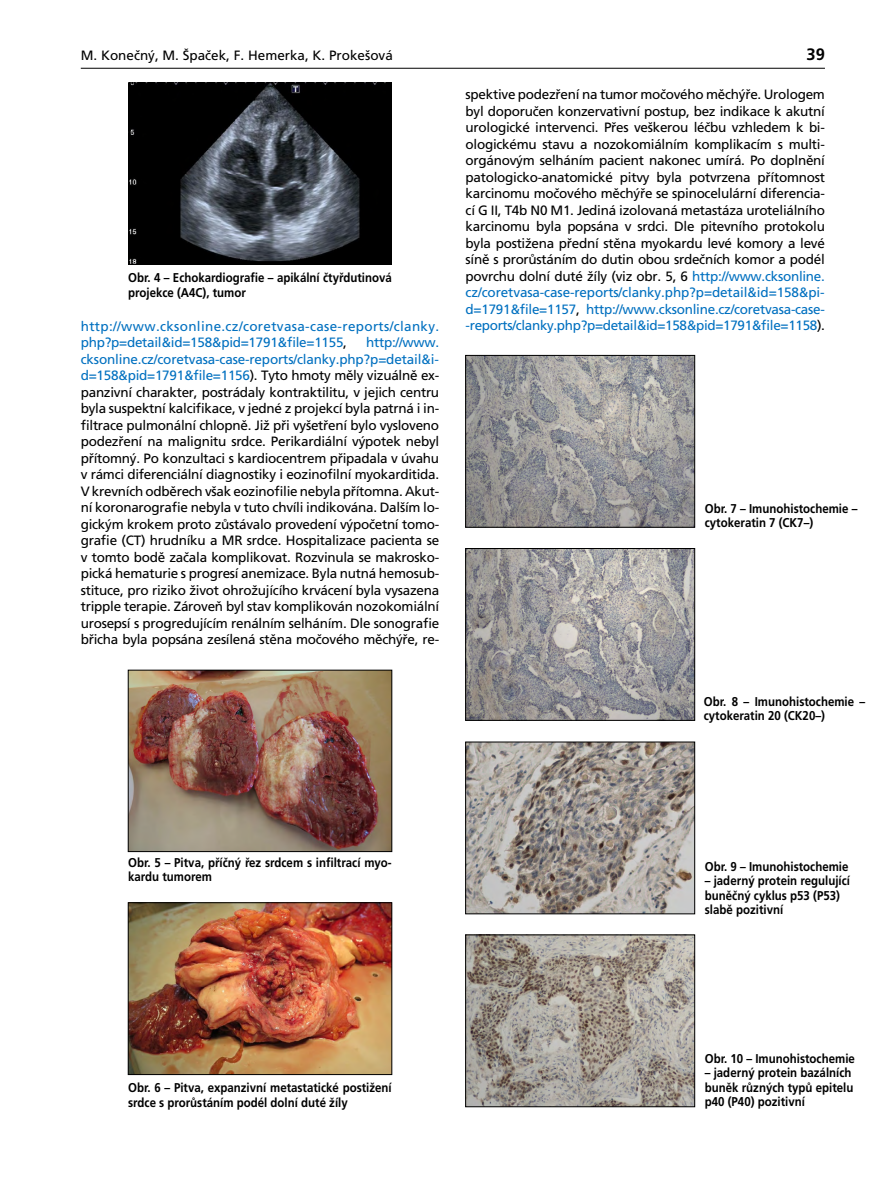
<style>
.page{position:relative;width:893px;height:1191px;background:#fff}
.page>*{position:absolute;margin:0;border:0;box-sizing:border-box;transform-origin:0 0}
.t1{font:700 16.5px "Frutiger CE";color:#000}
.t2{font:13.5px/16.5px "Frutiger CE";letter-spacing:-.02em;color:#000;text-align:justify}
.t3{font:13.5px/16.5px "Frutiger CE";color:#0070c0}
.t4{font:13.5px "Frutiger CE";color:#000}
.t5{font:700 12.75px/14.2px "Frutiger CE";color:#000;scale:.9 1}
.s1{color:#000}
.s2{color:#0070c0}
</style>
<div class="page">
<hr style="left:81px;top:68px;width:744px;height:1px;background:#000">
<img style="left:130px;top:85px;width:260px;height:178px">
<div style="left:128px;top:83px;width:264px;height:182px;border:1px solid #000"></div>
<img style="left:130px;top:672px;width:260px;height:178px">
<div style="left:128px;top:670px;width:264px;height:182px;border:1px solid #000"></div>
<img style="left:130px;top:904px;width:260px;height:169px">
<div style="left:128px;top:902px;width:264px;height:173px;border:1px solid #000"></div>
<img style="left:467px;top:357px;width:226px;height:168px">
<div style="left:465px;top:355px;width:230px;height:172px;border:1px solid #000"></div>
<img style="left:467px;top:550px;width:226px;height:168px">
<div style="left:465px;top:548px;width:230px;height:172px;border:1px solid #000"></div>
<img style="left:467px;top:743px;width:226px;height:169px">
<div style="left:465px;top:741px;width:230px;height:173px;border:1px solid #000"></div>
<img style="left:467px;top:936px;width:226px;height:169px">
<div style="left:465px;top:934px;width:230px;height:173px;border:1px solid #000"></div>
<p class="t4" style="left:81px;top:47px;width:314px">M. Konečný, M. Špaček, F. H emerka, K. Prokešová</p>
<p class="t1" style="left:807px;top:44px;width:20px">39</p>
<p class="t5" style="left:128px;top:271px;width:294px">Obr. 4 – Echokardiografie – apikální čtyřdutinová projekce (A4C), tumor</p>
<p class="t3" style="left:81px;top:317px;width:360px">http://www.cksonline.cz/coretvasa-case-reports/clanky. php?p=detail&amp;id=158&amp;pid=1791&amp;file=1155<span class="s1">,</span></p>
<p class="t2" style="left:81px;top:334px;width:360px;text-indent:285px"><span class="s2">http://www. cksonline.cz/coretvasa-case-reports/clanky.php?p=detail&amp;i&shy;d=158&amp;pid=1791&amp;file=1156</span>). Tyto hmoty měly vizuálně ex&shy;panzivní charakter, postrádaly kontraktilitu, v jejich centru byla suspektní kalcifikace, v jedné z projekcí byla patrná i in&shy;filtrace pulmonální chlopně. Již při vyšetření bylo vysloveno podezření na malignitu srdce. Perikardiální výpotek nebyl přítomný. Po konzultaci s kardiocentrem připadala v úvahu v rámci diferenciální diagnostiky i eozinofilní myokarditida.<br>V krevních odběrech však eozinofilie nebyla přítomna. Akut&shy;ní koronarografie nebyla v tuto chvíli indikována. Dalším lo&shy;gickým krokem proto zůstávalo provedení výpočetní tomo&shy;grafie (CT) hrudníku a MR srdce. Hospitalizace pacienta se v tomto bodě začala komplikovat. Rozvinula se makrosko&shy;pická hematurie s progresí anemizace. Byla nutná hemosub&shy;stituce, pro riziko život ohrožujícího krvácení byla vysazena tripple terapie. Zároveň byl stav komplikován nozokomiální urosepsí s progredujícím renálním selháním. Dle sonografie břicha byla popsána zesílená stěna močového měchýře, re-</p>
<p class="t2" style="left:466px;top:86px;width:361px">spektive podezření na tumor močového měchýře. U rologem byl doporučen konzervativní postup, bez indikace k akutní urologické intervenci. Přes veškerou léčbu vzhledem k bi&shy;ologickému stavu a nozokomiálním komplikacím s multi&shy;orgánovým selháním pacient nakonec umírá. Po doplnění patologicko-anatomické pitvy byla potvrzena přítomnost karcinomu močového měchýře se spinocelulární diferencia&shy;cí G II, T4b N0 M1. Jediná izolovaná metastáza uroteliálního karcinomu byla popsána v srdci. Dle pitevního protokolu byla postižena přední stěna myokardu levé komory a levé síně s prorůstáním do dutin obou srdečních komor a podél povrchu dolní duté žíly (viz obr. 5, 6 <span class="s2">http://www.cksonline. cz/coretvasa-case-reports/clanky.php?p=detail&amp;id=158&amp;pi&shy;d=1791&amp;file=1157</span>, <span class="s2">http://www.cksonline.cz/coretvasa-case--reports/clanky.php?p=detail&amp;id=158&amp;pid=1791&amp;file=1158</span>).</p>
<p class="t5" style="left:705px;top:501px;width:171px">Obr. 7 – Imunohistochemie – cytokeratin 7 (CK7–)</p>
<p class="t5" style="left:704px;top:694px;width:181px">Obr. 8 – Imunohistochemie – cytokeratin 20 (CK20–)</p>
<p class="t5" style="left:128px;top:855px;width:294px">Obr. 5 – Pitva, příčný řez srdcem s infiltrací myo&shy;kardu tumorem</p>
<p class="t5" style="left:705px;top:859px;width:161px">Obr. 9 – Imunohistochemie</p>
<p class="t5" style="left:705px;top:873px;width:163px">– jaderný protein regulující buněčný cyklus p53 (P53) slabě pozitivní</p>
<p class="t5" style="left:128px;top:1081px;width:294px">Obr. 6 – Pitva, expanzivní metastatické postižení srdce s prorůstáním podél dolní duté žíly</p>
<p class="t5" style="left:705px;top:1051px;width:168px">Obr. 10 – Imunohistochemie</p>
<p class="t5" style="left:705px;top:1065px;width:167px">– jaderný protein bazálních buněk různých typů epitelu p40 (P40) pozitivní</p>
</div>
